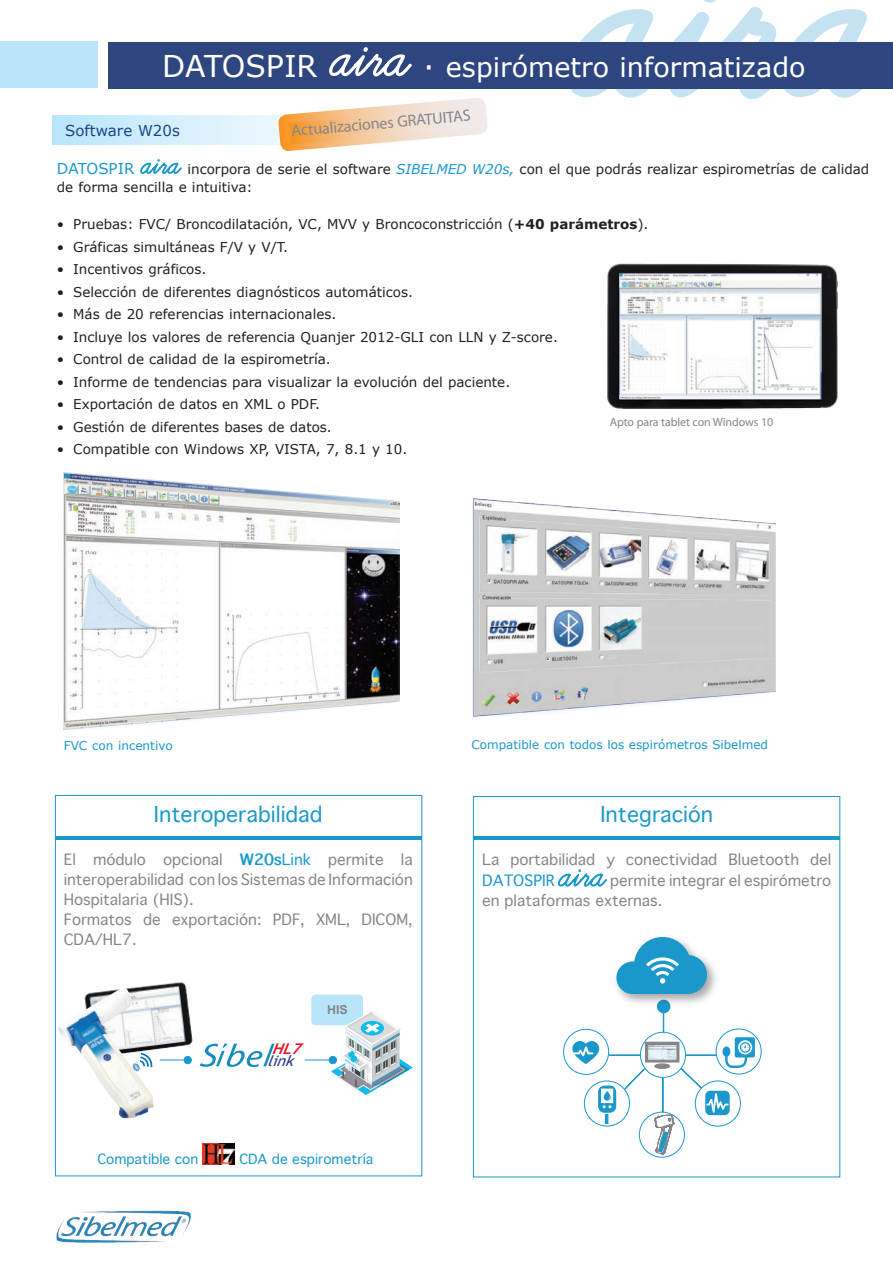
<style>
.page{position:relative;width:893px;height:1263px;background:#fff}
.page>*{position:absolute;margin:0;border:0;box-sizing:border-box;transform-origin:0 0}
.t1{font:30px "Verdana";color:#fff}
.t2{font:27px "Verdana";color:#fff}
.t3{font:21px "Thonburi";color:#1a98cc}
.t4{font:16.2px "Myriad Pro";color:#848689}
.t5{font:15px/19.8px "Thonburi";color:#848689}
.t6{font:15px "Verdana";color:#19458a}
.t7{font:15px "Verdana";color:#1a98cc}
.t8{font:15px "Thonburi";color:#1a98cc}
.t9{font:italic 14.85px "Trebuchet MS";color:#273786;scale:1.05 1}
.t10{font:italic 700 14.85px "Trebuchet MS";color:#e51a23;scale:1.05 1}
.t11{font:13.5px/18px "Verdana";color:#231f20}
.t12{font:13.5px "Thonburi";color:#1a98cc}
.t13{font:700 12.3px "Arial";color:#848689}
.t14{font:12.15px "Verdana";color:#1a98cc}
.t15{font:12px "Verdana";color:#1a98cc}
.t16{font:12px "Myriad Pro";letter-spacing:-.01em;color:#848689}
.s1{font-size:30px}
.s2{font-style:italic;color:#1a98cc}
.s3{font-weight:700}
.s4{font-weight:700;color:#1a98cc}
.s5{color:#1a98cc}
</style>
<div class="page">
<div style="left:55px;top:795px;width:367px;height:381px;background:#fff;border:1px solid #1a98cc"></div>
<svg style="left:140px;top:159px;width:42px;height:15px"></svg>
<svg style="left:0;top:41px;width:18px;height:1px"></svg>
<svg style="left:570px;top:0;width:297px;height:99px"></svg>
<div style="left:0;top:42px;width:97px;height:46px;background:#b9e5fa"></div>
<div style="left:109px;top:42px;width:784px;height:47px;background:#2e467f"></div>
<img style="left:56px;top:1210px;width:135px;height:33px">
<img style="left:64px;top:472px;width:335px;height:257px">
<img style="left:472px;top:498px;width:304px;height:218px">
<svg style="left:52px;top:115px;width:227px;height:30px;background:#d3eefb"></svg>
<div style="left:473px;top:796px;width:367px;height:381px;background:#fff;border:1px solid #1a98cc"></div>
<div style="left:657px;top:1000px;width:13px;height:12px;background:#1a98cc;border-radius:50%"></div>
<div style="left:657px;top:1000px;width:13px;height:13px;border:1px solid #1a98cc;border-radius:50%"></div>
<div style="left:613px;top:933px;width:106px;height:73px;background:#231f20;opacity:.39"></div>
<svg style="left:616px;top:937px;width:91px;height:57px"></svg>
<svg style="left:572px;top:1013px;width:183px;height:145px"></svg>
<svg style="left:558px;top:869px;width:49px;height:18px"></svg>
<hr style="left:473px;top:836px;width:367px;height:3px;background:#1a98cc">
<hr style="left:55px;top:836px;width:367px;height:3px;background:#1a98cc">
<img style="left:203px;top:1143px;width:32px;height:21px">
<img style="left:607px;top:263px;width:231px;height:146px">
<svg style="left:279px;top:47px;width:208px;height:104px"></svg>
<svg style="left:200px;top:1043px;width:75px;height:24px"></svg>
<div style="left:312px;top:995px;width:50px;height:30px;background:#b9e5fa;border-radius:4px"></div>
<div style="left:311px;top:995px;width:52px;height:30px;border:1px solid #b9e5fa;border-radius:4px"></div>
<img style="left:154px;top:982px;width:46px;height:84px">
<img style="left:58px;top:985px;width:96px;height:134px">
<div style="left:184px;top:1056px;width:7px;height:8px;background:#1a98cc;border-radius:50%"></div>
<div style="left:184px;top:1056px;width:8px;height:8px;border:1px solid #1a98cc;border-radius:50%"></div>
<svg style="left:160px;top:1059px;width:24px;height:1px"></svg>
<svg style="left:305px;top:1010px;width:108px;height:85px"></svg>
<svg style="left:140px;top:1053px;width:13px;height:14px"></svg>
<img style="left:131px;top:1060px;width:14px;height:14px">
<h1 class="t1" style="left:162px;top:46px;width:157px">DATOSPIR</h1>
<h2 class="t2" style="left:423px;top:49px;width:384px"><span class="s1">·</span> espirómetro informatizado</h2>
<p class="t6" style="left:65px;top:121px;width:116px">Software W20s</p>
<p class="t4" style="left:290px;top:121px;width:182px;rotate:-5deg">Actualizaciones GRATUITAS</p>
<p class="t11" style="left:57px;top:160px;width:814px;text-indent:131px">incorpora de serie el software <span class="s2">SIBELMED W20s,</span> con el que podrás realizar espirometrías de calidad de forma sencilla e intuitiva:</p>
<p class="t11" style="left:57px;top:216px;width:593px">• Pruebas: FVC/ Broncodilatación, VC, MVV y Broncoconstricción (<span class="s3">+40 parámetros</span>).</p>
<p class="t11" style="left:57px;top:238px;width:233px">• Gráficas simultáneas F/V y V/T.</p>
<p class="t11" style="left:57px;top:261px;width:151px">• Incentivos gráficos.</p>
<p class="t11" style="left:57px;top:283px;width:358px">• Selección de diferentes diagnósticos automáticos.</p>
<p class="t11" style="left:57px;top:306px;width:281px">• Más de 20 referencias internacionales.</p>
<p class="t11" style="left:57px;top:328px;width:503px">• Incluye los valores de referencia Quanjer 2012-GLI con LLN y Z-score.</p>
<p class="t11" style="left:57px;top:351px;width:276px">• Control de calidad de la espirometría.</p>
<p class="t11" style="left:57px;top:373px;width:455px">• Informe de tendencias para visualizar la evolución del paciente.</p>
<p class="t11" style="left:57px;top:396px;width:265px">• Exportación de datos en XML o PDF.</p>
<p class="t11" style="left:57px;top:418px;width:277px">• Gestión de diferentes bases de datos.</p>
<p class="t11" style="left:57px;top:441px;width:352px">• Compatible con Windows XP, VISTA, 7, 8.1 y 10.</p>
<p class="t7" style="left:57px;top:159px;width:79px">DATOSPIR</p>
<p class="t16" style="left:610px;top:414px;width:165px">Apto para tablet con Windows 10</p>
<p class="t14" style="left:64px;top:738px;width:111px">FVC con incentivo</p>
<p class="t15" style="left:471px;top:737px;width:298px">Compatible con todos los espirómetros Sibelmed</p>
<h3 class="t3" style="left:154px;top:802px;width:170px">Interoperabilidad</h3>
<p class="t5" style="left:64px;top:850px;width:351px">El módulo opcional <span class="s4">W20s</span><span class="s5">Link</span> permite la interoperabilidad con los Sistemas de Información<br>Hospitalaria (HIS).<br>Formatos de exportación: PDF, XML, DICOM,<br>CDA/HL7.</p>
<p class="t10" style="left:272px;top:1040px;width:36px">HL7</p>
<p class="t9" style="left:267px;top:1052px;width:32px">link</p>
<p class="t13" style="left:327px;top:1001px;width:22px">HIS</p>
<p class="t12" style="left:97px;top:1151px;width:102px">Compatible con</p>
<p class="t12" style="left:239px;top:1151px;width:135px">CDA de espirometría</p>
<h3 class="t3" style="left:600px;top:802px;width:114px">Integración</h3>
<p class="t5" style="left:482px;top:850px;width:351px">La portabilidad y conectividad Bluetooth del</p>
<p class="t8" style="left:482px;top:872px;width:74px">DATOSPIR</p>
<p class="t5" style="left:482px;top:871px;width:351px;text-indent:128px">permite integrar el espirómetro en plataformas externas.</p>
</div>
